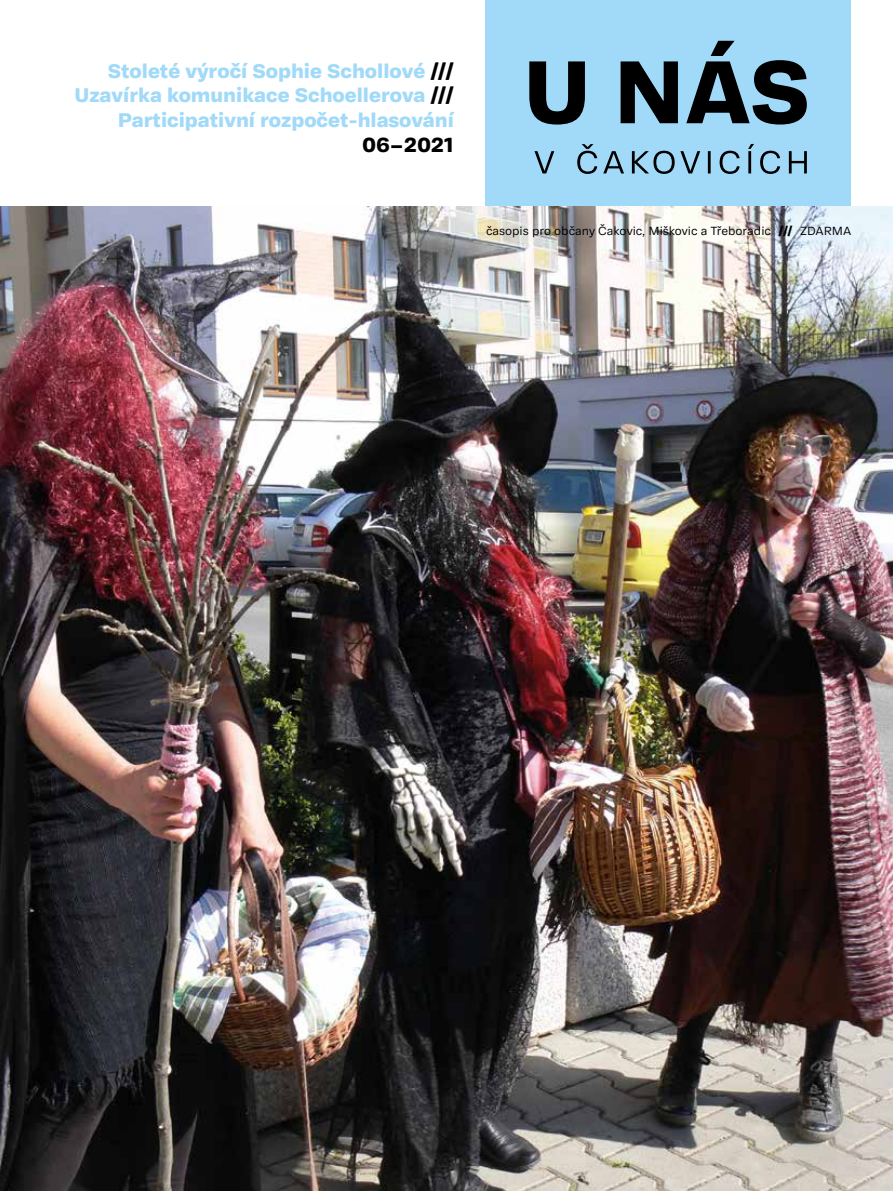
<style>
.page{position:relative;width:893px;height:1191px;background:#fff}
.page>*{position:absolute;margin:0;border:0;box-sizing:border-box;transform-origin:0 0}
.t1{font:21px "Adapter PE Text Eb";color:#000}
.t2{font:20.25px/24.3px "Adapter PE Text Eb";color:#a1daf8;text-align:right}
.t3{font:12.15px "Adapter PE Text";color:#000}
.s1{color:#000}
.s2{font-family:"Adapter PE Text Eb"}
</style>
<div class="page">
<div style="left:485px;top:0;width:366px;height:217px;background:#a1daf8"></div>
<img style="left:0;top:206px;width:893px;height:985px">
<svg style="left:529px;top:41px;width:278px;height:84px"></svg>
<svg style="left:534px;top:144px;width:273px;height:30px"></svg>
<p class="t2" style="left:74px;top:57px;width:381px">Stoleté výročí Sophie Schollové <span class="s1">///<br></span>Uzavírka komunikace Schoellerova <span class="s1">///<br></span>Participativní rozpočet-hlasování</p>
<p class="t1" style="left:362px;top:128px;width:93px">06–2021</p>
<p class="t3" style="left:486px;top:222px;width:367px">časopis pro občany Čakovic, Miškovic a Třeboradic <span class="s2">///</span> ZDARMA</p>
</div>
